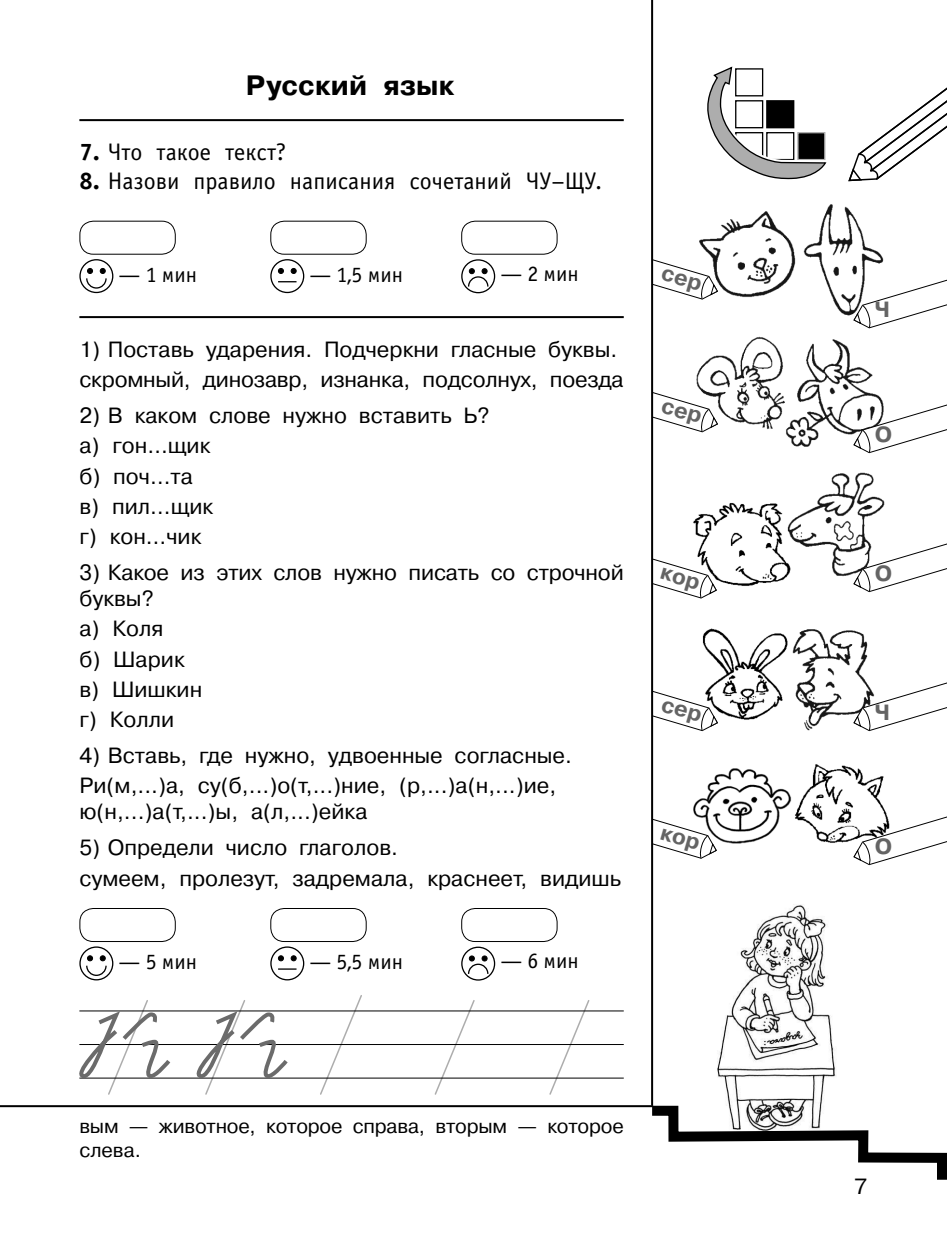
<style>
.page{position:relative;width:947px;height:1248px;background:#fff}
.page>*{position:absolute;margin:0;border:0;box-sizing:border-box;transform-origin:0 0}
.t1{font:700 28px "Pragmatica C";letter-spacing:.005em;color:#000}
.t2{font:24px "Officina Sans C";color:#000}
.t3{font:22px/30.2px "Pragmatica C";color:#000}
.t4{font:22px "Officina Sans C";color:#000}
.t5{font:700 22px "Pragmatica C";color:#646464}
.t6{font:20px/24px "Pragmatica C";letter-spacing:-.01em;color:#000}
.s1{font-weight:700}
</style>
<div class="page">
<img style="left:693px;top:204px;width:194px;height:640px">
<svg style="left:853px;top:402px;width:94px;height:51px"></svg>
<svg style="left:853px;top:541px;width:94px;height:51px"></svg>
<svg style="left:853px;top:680px;width:94px;height:51px"></svg>
<svg style="left:853px;top:814px;width:94px;height:51px"></svg>
<svg style="left:853px;top:277px;width:94px;height:51px"></svg>
<hr style="left:651px;top:0;width:2px;height:1105px;background:#000">
<hr style="left:0;top:1105px;width:653px;height:2px;background:#000">
<svg style="left:707px;top:66px;width:120px;height:114px"></svg>
<img style="left:717px;top:905px;width:119px;height:195px">
<svg style="left:642px;top:1100px;width:305px;height:80px"></svg>
<svg style="left:848px;top:87px;width:99px;height:95px"></svg>
<hr style="left:79px;top:119px;width:545px;height:2px;background:#000">
<hr style="left:79px;top:316px;width:545px;height:2px;background:#000">
<div style="left:79px;top:221px;width:97px;height:34px;border:1px solid #000;border-radius:14px"></div>
<div style="left:79px;top:259px;width:34px;height:34px;border:1px solid #000;border-radius:50%"></div>
<svg style="left:85px;top:268px;width:22px;height:21px"></svg>
<div style="left:270px;top:221px;width:97px;height:34px;border:1px solid #000;border-radius:14px"></div>
<div style="left:270px;top:259px;width:34px;height:34px;border:1px solid #000;border-radius:50%"></div>
<svg style="left:278px;top:268px;width:6px;height:6px"></svg>
<svg style="left:291px;top:268px;width:5px;height:6px"></svg>
<svg style="left:278px;top:281px;width:18px;height:1px"></svg>
<div style="left:461px;top:221px;width:96px;height:34px;border:1px solid #000;border-radius:14px"></div>
<div style="left:461px;top:259px;width:34px;height:34px;border:1px solid #000;border-radius:50%"></div>
<svg style="left:467px;top:268px;width:22px;height:20px"></svg>
<div style="left:79px;top:907px;width:97px;height:34px;border:1px solid #000;border-radius:14px"></div>
<div style="left:79px;top:946px;width:34px;height:34px;border:1px solid #000;border-radius:50%"></div>
<svg style="left:85px;top:955px;width:22px;height:21px"></svg>
<div style="left:270px;top:907px;width:97px;height:34px;border:1px solid #000;border-radius:14px"></div>
<div style="left:270px;top:946px;width:34px;height:34px;border:1px solid #000;border-radius:50%"></div>
<svg style="left:278px;top:955px;width:6px;height:6px"></svg>
<svg style="left:291px;top:955px;width:5px;height:6px"></svg>
<svg style="left:278px;top:968px;width:18px;height:1px"></svg>
<div style="left:461px;top:907px;width:96px;height:34px;border:1px solid #000;border-radius:14px"></div>
<div style="left:461px;top:946px;width:34px;height:34px;border:1px solid #000;border-radius:50%"></div>
<svg style="left:467px;top:955px;width:22px;height:20px"></svg>
<svg style="left:548px;top:1000px;width:43px;height:95px"></svg>
<svg style="left:433px;top:1000px;width:43px;height:95px"></svg>
<svg style="left:319px;top:995px;width:44px;height:100px"></svg>
<hr style="left:79px;top:1044px;width:545px;height:1px;background:#000">
<hr style="left:79px;top:1010px;width:545px;height:1px;background:#000">
<hr style="left:79px;top:1077px;width:545px;height:1px;background:#000">
<svg style="left:79px;top:1000px;width:94px;height:95px"></svg>
<svg style="left:185px;top:1000px;width:105px;height:95px"></svg>
<svg style="left:651px;top:808px;width:66px;height:50px"></svg>
<svg style="left:651px;top:381px;width:67px;height:51px"></svg>
<svg style="left:651px;top:680px;width:67px;height:51px"></svg>
<svg style="left:651px;top:547px;width:66px;height:51px"></svg>
<svg style="left:651px;top:249px;width:67px;height:50px"></svg>
<p class="t1" style="left:246px;top:75px;width:210px">Русский язык</p>
<p class="t2" style="left:79px;top:142px;width:208px"><span class="s1">7.</span> Что такое текст?</p>
<p class="t2" style="left:79px;top:171px;width:524px"><span class="s1">8.</span> Назови правило написания сочетаний ЧУ–ЩУ.</p>
<p class="t4" style="left:119px;top:265px;width:80px">— 1 мин</p>
<p class="t4" style="left:309px;top:265px;width:95px">— 1,5 мин</p>
<p class="t4" style="left:500px;top:265px;width:80px">— 2 мин</p>
<p class="t3" style="left:79px;top:336px;width:546px">1) Поставь ударения. Подчеркни гласные буквы. скромный, динозавр, изнанка, подсолнух, поезда</p>
<p class="t3" style="left:79px;top:402px;width:412px">2) В каком слове нужно вставить Ь? а) гон…щик<br>б) поч…та<br>в) пил…щик<br>г) кон…чик</p>
<p class="t3" style="left:79px;top:561px;width:546px;line-height:26px">3) Какое из этих слов нужно писать со строчной буквы?</p>
<p class="t3" style="left:79px;top:615px;width:124px">а) Коля<br>б) Шарик в) Шишкин г) Колли</p>
<p class="t3" style="left:79px;top:742px;width:494px">4) Вставь, где нужно, удвоенные согласные.<br>Ри(м,...)а, су(б,...)о(т,...)ние, (р,...)а(н,...)ие,</p>
<p class="t3" style="left:79px;top:798px;width:290px">ю(н,...)а(т,...)ы, а(л,...)ейка</p>
<p class="t3" style="left:79px;top:834px;width:543px">5) Определи число глаголов.<br>сумеем, пролезут, задремала, краснеет, видишь</p>
<p class="t4" style="left:119px;top:952px;width:80px">— 5 мин</p>
<p class="t4" style="left:309px;top:952px;width:95px">— 5,5 мин</p>
<p class="t4" style="left:500px;top:951px;width:80px">— 6 мин</p>
<p class="t6" style="left:79px;top:1115px;width:546px">вым — животное, которое справа, вторым — которое слева.</p>
<p class="t5" style="left:875px;top:301px;width:17px">Ч</p>
<p class="t5" style="left:875px;top:426px;width:19px">О</p>
<p class="t5" style="left:875px;top:565px;width:19px">О</p>
<p class="t5" style="left:875px;top:704px;width:17px">Ч</p>
<p class="t5" style="left:875px;top:838px;width:19px">О</p>
<p class="t3" style="left:854px;top:1172px;width:14px">7</p>
</div>
